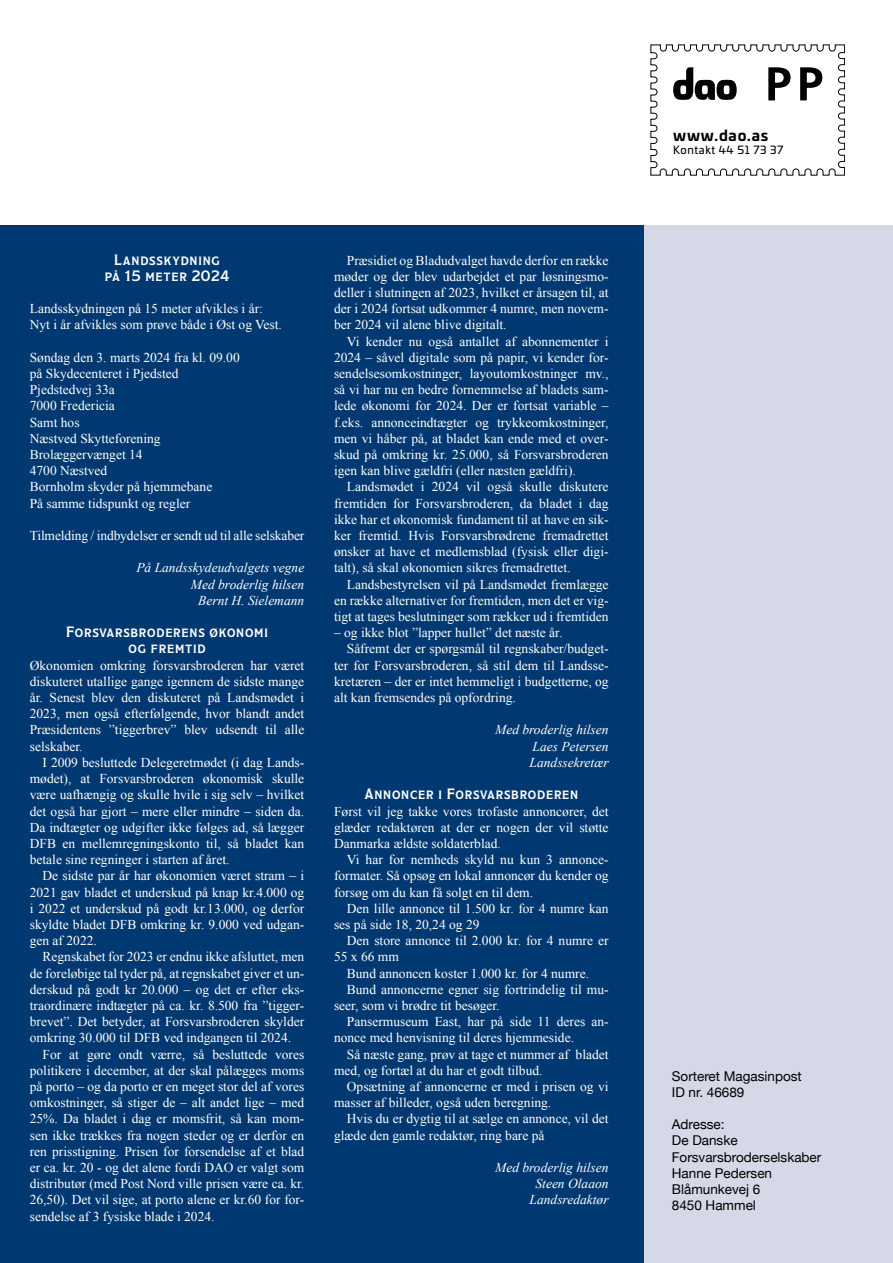
<style>
.page{position:relative;width:893px;height:1263px;background:#fff}
.page>*{position:absolute;margin:0;border:0;box-sizing:border-box;transform-origin:0 0}
.t1{font:15px/16.2px "Modesto Lite";letter-spacing:.05em;color:#fff;text-align:center}
.t2{font:700 14.7px "Univia Pro";letter-spacing:.05em;color:#000}
.t3{font:13.5px/16.2px "Times New Roman";color:#fff;text-align:justify}
.t4{font:italic 13.5px/16.2px "Times New Roman";color:#fff;text-align:right}
.t5{font:13.5px/16.2px "Helvetica Neue";color:#000}
.t6{font:11.1px "Univia Pro";letter-spacing:.05em;color:#000}
</style>
<div class="page">
<div style="left:639px;top:225px;width:254px;height:1038px;background:#d5d8e6"></div>
<svg style="left:651px;top:45px;width:194px;height:130px"></svg>
<div style="left:0;top:225px;width:643px;height:1038px;background:#003871"></div>
<p class="t1" style="left:105px;top:251px;width:126px">Landsskydning på 15 meter 2024</p>
<p class="t3" style="left:30px;top:300px;width:254px">Landsskydningen på 15 meter afvikles i år:<br>Nyt i år afvikles som prøve både i Øst og Vest.</p>
<p class="t3" style="left:30px;top:349px;width:211px;text-align:left">Søndag den 3. marts 2024 fra kl. 09.00 på Skydecenteret i Pjedsted<br>Pjedstedvej 33a<br>7000 Fredericia<br>Samt hos<br>Næstved Skytteforening<br>Brolæggervænget 14<br>4700 Næstved<br>Bornholm skyder på hjemmebane<br>På samme tidspunkt og regler</p>
<p class="t3" style="left:30px;top:527px;width:276px">Tilmelding / indbydelser er sendt ud til alle selskaber</p>
<p class="t4" style="left:136px;top:559px;width:169px">På Landsskydeudvalgets vegne<br>Med broderlig hilsen<br>Bernt H. Sielemann</p>
<p class="t1" style="left:66px;top:624px;width:203px">Forsvarsbroderens økonomi og fremtid</p>
<p class="t3" style="left:30px;top:657px;width:276px">Økonomien omkring forsvarsbroderen har været diskuteret utallige gange igennem de sidste mange år. Senest blev den diskuteret på Landsmødet i 2023, men også efterfølgende, hvor blandt andet Præsidentens ”tiggerbrev” blev udsendt til alle selskaber.</p>
<p class="t3" style="left:30px;top:754px;width:276px;text-indent:13px">I 2009 besluttede Delegeretmødet (i dag Lands&shy;mødet), at Forsvarsbroderen økonomisk skulle være uafhængig og skulle hvile i sig selv – hvilket det også har gjort – mere eller mindre – siden da.<br>Da indtægter og udgifter ikke følges ad, så lægger DFB en mellemregningskonto til, så bladet kan betale sine regninger i starten af året.</p>
<p class="t3" style="left:30px;top:867px;width:276px;text-indent:13px">De sidste par år har økonomien været stram – i 2021 gav bladet et underskud på knap kr.4.000 og i 2022 et underskud på godt kr.13.000, og derfor skyldte bladet DFB omkring kr. 9.000 ved udgan&shy;gen af 2022.</p>
<p class="t3" style="left:43px;top:948px;width:263px">Regnskabet for 2023 er endnu ikke afsluttet, men</p>
<p class="t3" style="left:30px;top:965px;width:276px">de foreløbige tal tyder på, at regnskabet giver et un-</p>
<p class="t3" style="left:30px;top:981px;width:276px">derskud på godt kr 20.000 – og det er efter eks-</p>
<p class="t3" style="left:30px;top:997px;width:276px">traordinære indtægter på ca. kr. 8.500 fra ”tigger-</p>
<p class="t3" style="left:30px;top:1013px;width:276px">brevet”. Det betyder, at Forsvarsbroderen skylder</p>
<p class="t3" style="left:30px;top:1029px;width:263px">omkring 30.000 til DFB ved indgangen til 2024.</p>
<p class="t3" style="left:43px;top:1046px;width:263px">For at gøre ondt værre, så besluttede vores</p>
<p class="t3" style="left:30px;top:1062px;width:276px">politikere i december, at der skal pålægges moms</p>
<p class="t3" style="left:30px;top:1078px;width:276px">på porto – og da porto er en meget stor del af vores</p>
<p class="t3" style="left:30px;top:1094px;width:276px">omkostninger, så stiger de – alt andet lige – med</p>
<p class="t3" style="left:30px;top:1110px;width:276px">25%. Da bladet i dag er momsfrit, så kan mom-</p>
<p class="t3" style="left:30px;top:1127px;width:276px">sen ikke trækkes fra nogen steder og er derfor en</p>
<p class="t3" style="left:30px;top:1143px;width:276px">ren prisstigning. Prisen for forsendelse af et blad</p>
<p class="t3" style="left:30px;top:1159px;width:276px">er ca. kr. 20 - og det alene fordi DAO er valgt som</p>
<p class="t3" style="left:30px;top:1175px;width:276px">distributør (med Post Nord ville prisen være ca. kr.</p>
<p class="t3" style="left:30px;top:1191px;width:276px">26,50). Det vil sige, at porto alene er kr.60 for for-</p>
<p class="t3" style="left:30px;top:1208px;width:186px">sendelse af 3 fysiske blade i 2024.</p>
<p class="t3" style="left:334px;top:252px;width:276px;text-indent:13px">Præsidiet og Bladudvalget havde derfor en række møder og der blev udarbejdet et par løsningsmo&shy;deller i slutningen af 2023, hvilket er årsagen til, at der i 2024 fortsat udkommer 4 numre, men novem&shy;ber 2024 vil alene blive digitalt.</p>
<p class="t3" style="left:334px;top:333px;width:276px;text-indent:13px">Vi kender nu også antallet af abonnementer i 2024 – såvel digitale som på papir, vi kender for&shy;sendelsesomkostninger, layoutomkostninger mv., så vi har nu en bedre fornemmelse af bladets sam&shy;lede økonomi for 2024. Der er fortsat variable – f.eks. annonceindtægter og trykkeomkostninger, men vi håber på, at bladet kan ende med et over&shy;skud på omkring kr. 25.000, så Forsvarsbroderen igen kan blive gældfri (eller næsten gældfri).</p>
<p class="t3" style="left:334px;top:479px;width:276px;text-indent:13px">Landsmødet i 2024 vil også skulle diskutere fremtiden for Forsvarsbroderen, da bladet i dag ikke har et økonomisk fundament til at have en sik&shy;ker fremtid. Hvis Forsvarsbrødrene fremadrettet ønsker at have et medlemsblad (fysisk eller digi&shy;talt), så skal økonomien sikres fremadrettet.</p>
<p class="t3" style="left:334px;top:576px;width:276px;text-indent:13px">Landsbestyrelsen vil på Landsmødet fremlægge en række alternativer for fremtiden, men det er vig&shy;tigt at tages beslutninger som rækker ud i fremtiden</p>
<p class="t3" style="left:334px;top:624px;width:230px">– og ikke blot ”lapper hullet” det næste år.</p>
<p class="t3" style="left:347px;top:641px;width:263px">Såfremt der er spørgsmål til regnskaber/budget-</p>
<p class="t3" style="left:334px;top:657px;width:276px">ter for Forsvarsbroderen, så stil dem til Landsse-</p>
<p class="t3" style="left:334px;top:673px;width:276px">kretæren – der er intet hemmeligt i budgetterne, og</p>
<p class="t3" style="left:334px;top:689px;width:183px">alt kan fremsendes på opfordring.</p>
<p class="t4" style="left:530px;top:721px;width:81px;text-align:justify;text-indent:-34px">Med broderlig hilsen Laes Petersen Landssekretær</p>
<p class="t1" style="left:364px;top:786px;width:215px">Annoncer i Forsvarsbroderen</p>
<p class="t3" style="left:334px;top:803px;width:276px">Først vil jeg takke vores trofaste annoncører, det glæder redaktøren at der er nogen der vil støtte Danmarka ældste soldaterblad.</p>
<p class="t3" style="left:334px;top:851px;width:276px;text-indent:13px">Vi har for nemheds skyld nu kun 3 annonce&shy;formater. Så opsøg en lokal annoncør du kender og forsøg om du kan få solgt en til dem.</p>
<p class="t3" style="left:334px;top:900px;width:276px;text-indent:13px">Den lille annonce til 1.500 kr. for 4 numre kan ses på side 18, 20,24 og 29</p>
<p class="t3" style="left:334px;top:932px;width:276px;text-indent:13px">Den store annonce til 2.000 kr. for 4 numre er<br>55 x 66 mm</p>
<p class="t3" style="left:347px;top:965px;width:244px">Bund annoncen koster 1.000 kr. for 4 numre.</p>
<p class="t3" style="left:347px;top:981px;width:263px">Bund annoncerne egner sig fortrindelig til mu-</p>
<p class="t3" style="left:334px;top:997px;width:167px">seer, som vi brødre tit besøger.</p>
<p class="t3" style="left:347px;top:1013px;width:263px">Pansermuseum East, har på side 11 deres an-</p>
<p class="t3" style="left:334px;top:1029px;width:241px">nonce med henvisning til deres hjemmeside.</p>
<p class="t3" style="left:347px;top:1046px;width:263px">Så næste gang, prøv at tage et nummer af bladet</p>
<p class="t3" style="left:334px;top:1062px;width:210px">med, og fortæl at du har et godt tilbud.</p>
<p class="t3" style="left:347px;top:1078px;width:263px">Opsætning af annoncerne er med i prisen og vi</p>
<p class="t3" style="left:334px;top:1094px;width:219px">masser af billeder, også uden beregning.</p>
<p class="t3" style="left:347px;top:1110px;width:263px">Hvis du er dygtig til at sælge en annonce, vil det</p>
<p class="t3" style="left:334px;top:1127px;width:212px">glæde den gamle redaktør, ring bare på</p>
<p class="t4" style="left:495px;top:1159px;width:115px">Med broderlig hilsen<br>Steen Olaaon<br>Landsredaktør</p>
<p class="t2" style="left:673px;top:124px;width:96px">www.dao.as</p>
<p class="t6" style="left:673px;top:141px;width:112px">Kontakt 44 51 73 37</p>
<p class="t5" style="left:672px;top:1068px;width:132px">Sorteret Magasinpost<br>ID nr. 46689</p>
<p class="t5" style="left:672px;top:1117px;width:151px">Adresse:<br>De Danske<br>Forsvarsbroderselskaber<br>Hanne Pedersen<br>Blåmunkevej 6<br>8450 Hammel</p>
</div>
